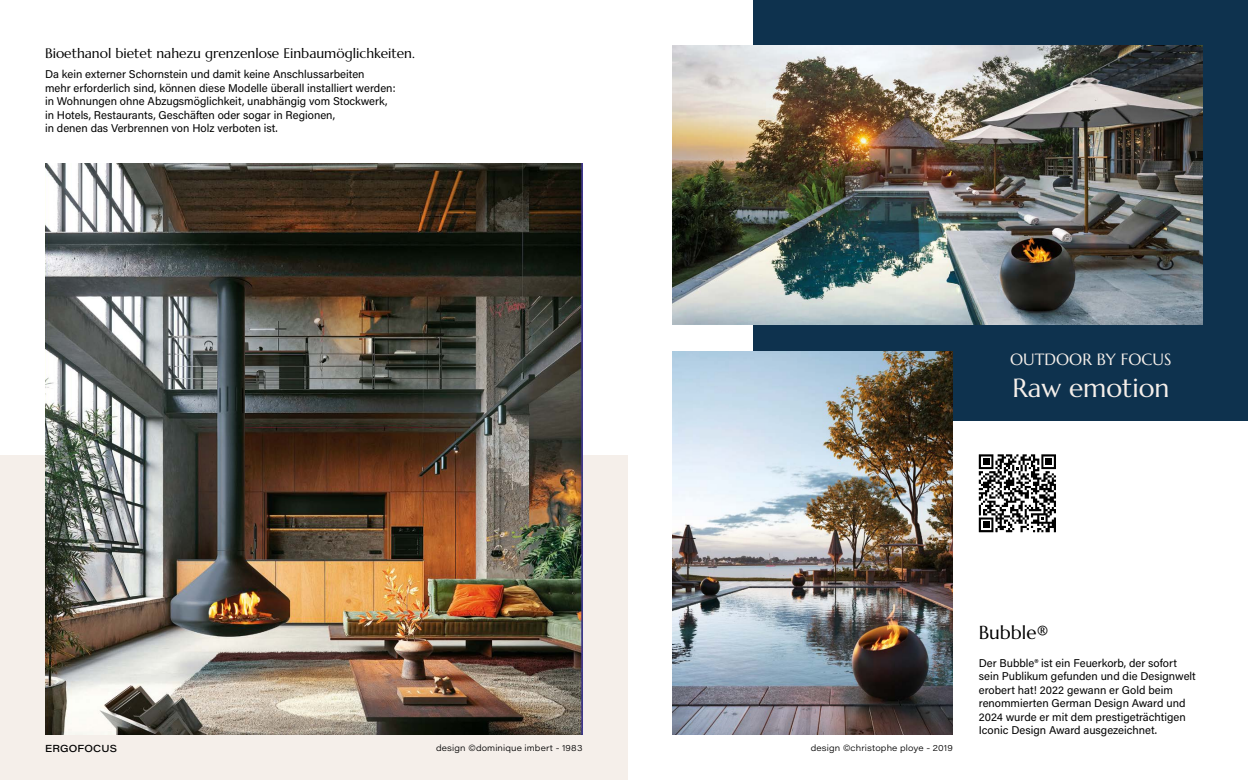
<style>
.page{position:relative;width:1248px;height:780px;background:#fff}
.page>*{position:absolute;margin:0;border:0;box-sizing:border-box;transform-origin:0 0}
.t1{font:26.25px "Marcellus";color:#f5efea}
.t2{font:18.75px "Marcellus";color:#000}
.t3{font:16.25px "Marcellus";color:#f5efea}
.t4{font:13.75px "Marcellus";color:#000}
.t5{font:11.25px/13.5px "Acumin Pro";color:#000}
.t6{font:500 10px "Acumin Pro Wide";letter-spacing:.015em;color:#000}
.t7{font:300 8.75px "Acumin Pro Wide";letter-spacing:.015em;color:#000}
</style>
<div class="page">
<div style="left:0;top:455px;width:627px;height:325px;background:#f5efea"></div>
<img style="left:45px;top:163px;width:537px;height:572px">
<div style="left:754px;top:0;width:493px;height:420px;background:#0e324e"></div>
<img style="left:672px;top:45px;width:530px;height:280px">
<img style="left:672px;top:351px;width:280px;height:384px">
<svg style="left:978px;top:454px;width:78px;height:78px"></svg>
<div style="left:982px;top:458px;width:7px;height:7px;background:#000"></div>
<div style="left:1045px;top:458px;width:6px;height:7px;background:#000"></div>
<div style="left:982px;top:521px;width:7px;height:7px;background:#000"></div>
<p class="t4" style="left:45px;top:45px;width:371px">Bioethanol bietet nahezu grenzenlose Einbaumöglichkeiten.</p>
<p class="t5" style="left:45px;top:67px;width:352px">Da kein externer Schornstein und damit keine Anschlussarbeiten<br>mehr erforderlich sind, können diese Modelle überall installiert werden: in Wohnungen ohne Abzugsmöglichkeit, unabhängig vom Stockwerk, in Hotels, Restaurants, Geschäften oder sogar in Regionen,<br>in denen das Verbrennen von Holz verboten ist.</p>
<p class="t6" style="left:45px;top:741px;width:74px">ERGOFOCUS</p>
<p class="t7" style="left:436px;top:741px;width:148px">design ©dominique imbert - 1983</p>
<h3 class="t3" style="left:1010px;top:348px;width:163px">OUTDOOR BY FOCUS</h3>
<h1 class="t1" style="left:1012px;top:371px;width:158px">Raw emotion</h1>
<p class="t7" style="left:810px;top:741px;width:143px">design ©christophe ploye - 2019</p>
<h2 class="t2" style="left:978px;top:620px;width:72px">Bubble®</h2>
<p class="t5" style="left:978px;top:655px;width:218px">Der Bubble® ist ein Feuerkorb, der sofort sein Publikum gefunden und die Designwelt erobert hat! 2022 gewann er Gold beim renommierten German Design Award und 2024 wurde er mit dem prestigeträchtigen Iconic Design Award ausgezeichnet.</p>
</div>
